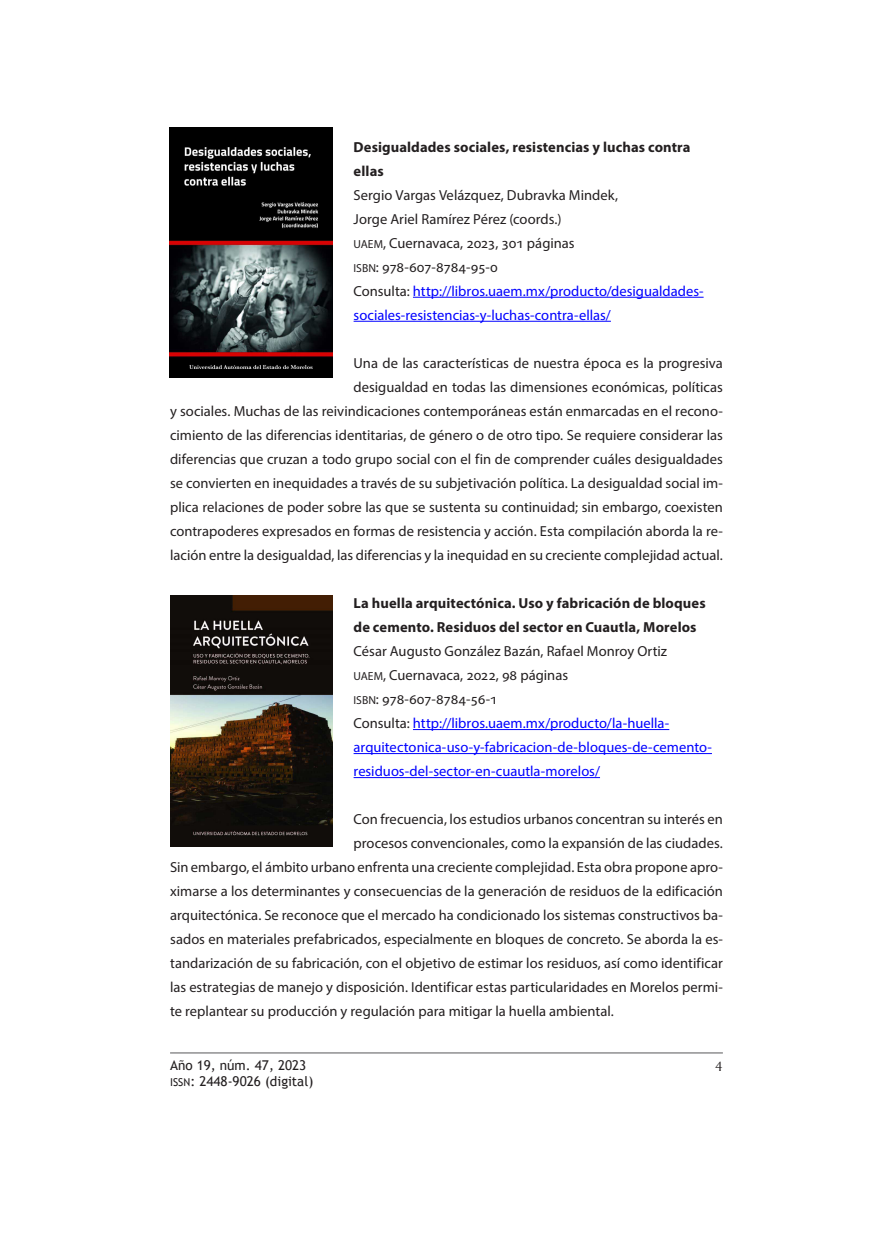
<style>
.page{position:relative;width:893px;height:1234px;background:#fff}
.page>*{position:absolute;margin:0;border:0;box-sizing:border-box;transform-origin:0 0}
.txt_primero{font:14.55px/24px "Myriad Pro";color:#231f20;text-align:right}
.txt_primero-2{font:14.55px/24px "Myriad Pro";color:#00f}
.subtítulo{font:700 14.55px/24px "Myriad Pro";letter-spacing:.005em;color:#231f20}
.txt_primero-3{font:14.55px "Myriad Pro";letter-spacing:-.03em;color:#231f20}
.t1{font:14.25px "Baker Signet BT";color:#231f20}
.t2{font:13.5px "Trebuchet MS";color:#231f20}
.s1{font-family:"Myriad Pro Regular SC800";font-size:11.7px}
.s2{color:#231f20}
.s3{font-family:"Trebuchet MS SC800";font-size:10.8px}
</style>
<div class="page">
<hr style="left:170px;top:1052px;width:553px;height:1px;background:#57585a">
<hr style="left:413px;top:297px;width:291px;height:1px;background:#00f">
<hr style="left:354px;top:321px;width:257px;height:1px;background:#00f">
<hr style="left:413px;top:729px;width:256px;height:1px;background:#00f">
<hr style="left:354px;top:753px;width:358px;height:1px;background:#00f">
<hr style="left:354px;top:777px;width:246px;height:1px;background:#00f">
<img style="left:170px;top:128px;width:162px;height:249px">
<img style="left:170px;top:595px;width:162px;height:250px">
<p class="subtítulo" style="left:354px;top:134px;width:338px">Desigualdades sociales, resistencias y luchas contra ellas</p>
<p class="txt_primero" style="left:354px;top:182px;width:266px">Sergio Vargas Velázquez, Dubravka Mindek,</p>
<p class="txt_primero" style="left:354px;top:206px;width:209px">Jorge Ariel Ramírez Pérez (coords.)</p>
<p class="txt_primero" style="left:354px;top:230px;width:223px"><span class="s1">UAEM</span>, Cuernavaca, 2023, 301 páginas</p>
<p class="txt_primero-3" style="left:354px;top:258px;width:146px"><span class="s1">ISBN</span>: 978-607-8784-95-0</p>
<p class="txt_primero-2" style="left:354px;top:278px;width:352px"><span class="s2">Consulta:</span> http://libros.uaem.mx/producto/desigualdades&shy;sociales-resistencias-y-luchas-contra-ellas/</p>
<p class="txt_primero" style="left:170px;top:350px;width:554px">Una de las características de nuestra época es la progresiva<br>desigualdad en todas las dimensiones económicas, políticas<br>y sociales. Muchas de las reivindicaciones contemporáneas están enmarcadas en el recono&shy;cimiento de las diferencias identitarias, de género o de otro tipo. Se requiere considerar las diferencias que cruzan a todo grupo social con el fin de comprender cuáles desigualdades se convierten en inequidades a través de su subjetivación política. La desigualdad social im&shy;plica relaciones de poder sobre las que se sustenta su continuidad; sin embargo, coexisten contrapoderes expresados en formas de resistencia y acción. Esta compilación aborda la re&shy;lación entre la desigualdad, las diferencias y la inequidad en su creciente complejidad actual.</p>
<p class="subtítulo" style="left:354px;top:590px;width:354px">La huella arquitectónica. Uso y fabricación de bloques de cemento. Residuos del sector en Cuautla, Morelos</p>
<p class="txt_primero" style="left:354px;top:638px;width:315px">César Augusto González Bazán, Rafael Monroy Ortiz</p>
<p class="txt_primero" style="left:354px;top:662px;width:216px"><span class="s1">UAEM</span>, Cuernavaca, 2022, 98 páginas</p>
<p class="txt_primero-3" style="left:354px;top:690px;width:146px"><span class="s1">ISBN</span>: 978-607-8784-56-1</p>
<p class="txt_primero-2" style="left:354px;top:710px;width:360px"><span class="s2">Consulta:</span> http://libros.uaem.mx/producto/la-huella&shy;arquitectonica-uso-y-fabricacion-de-bloques-de-cemento&shy;residuos-del-sector-en-cuautla-morelos/</p>
<p class="txt_primero" style="left:354px;top:806px;width:371px">Con frecuencia, los estudios urbanos concentran su interés en</p>
<p class="txt_primero" style="left:354px;top:830px;width:371px">procesos convencionales, como la expansión de las ciudades.</p>
<p class="txt_primero" style="left:170px;top:854px;width:554px">Sin embargo, el ámbito urbano enfrenta una creciente complejidad. Esta obra propone apro-</p>
<p class="txt_primero" style="left:170px;top:878px;width:554px">ximarse a los determinantes y consecuencias de la generación de residuos de la edificación</p>
<p class="txt_primero" style="left:170px;top:902px;width:554px">arquitectónica. Se reconoce que el mercado ha condicionado los sistemas constructivos ba-</p>
<p class="txt_primero" style="left:170px;top:926px;width:554px">sados en materiales prefabricados, especialmente en bloques de concreto. Se aborda la es-</p>
<p class="txt_primero" style="left:170px;top:950px;width:554px">tandarización de su fabricación, con el objetivo de estimar los residuos, así como identificar</p>
<p class="txt_primero" style="left:170px;top:974px;width:554px">las estrategias de manejo y disposición. Identificar estas particularidades en Morelos permi-</p>
<p class="txt_primero" style="left:170px;top:998px;width:445px">te replantear su producción y regulación para mitigar la huella ambiental.</p>
<p class="t2" style="left:170px;top:1056px;width:138px">Año 19, núm. 47, 2023</p>
<p class="t1" style="left:715px;top:1057px;width:9px">4</p>
<p class="t2" style="left:170px;top:1072px;width:145px"><span class="s3">ISSN</span>: 2448-9026 (digital)</p>
</div>
